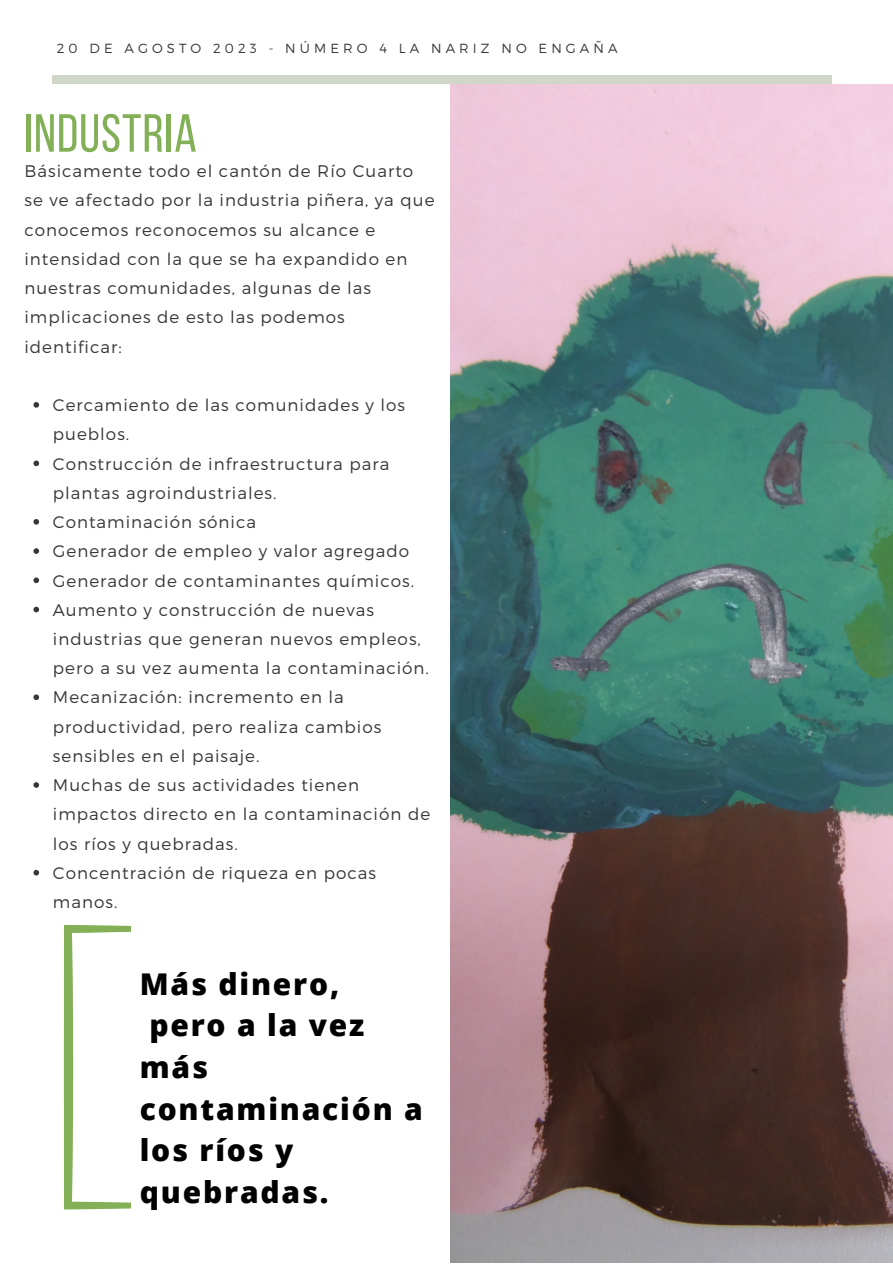
<style>
.page{position:relative;width:893px;height:1264px;background:#fff}
.page>*{position:absolute;margin:0;border:0;box-sizing:border-box;transform-origin:0 0}
.t1{font:53.55px "Bebas Neue";letter-spacing:.02em;color:#83b056}
.t2{font:800 30px "Open Sans";letter-spacing:.06em;color:#000}
.t3{font:300 16.8px/29.2px "Montserrat";letter-spacing:.06em;color:#383637}
.t4{font:300 13.2px "Montserrat";letter-spacing:.31em;color:#383637}
</style>
<div class="page">
<svg style="left:33px;top:402px;width:6px;height:5px"></svg>
<svg style="left:33px;top:460px;width:6px;height:6px"></svg>
<svg style="left:33px;top:519px;width:6px;height:5px"></svg>
<svg style="left:33px;top:548px;width:6px;height:6px"></svg>
<svg style="left:33px;top:577px;width:6px;height:6px"></svg>
<svg style="left:33px;top:606px;width:6px;height:6px"></svg>
<svg style="left:33px;top:694px;width:6px;height:6px"></svg>
<svg style="left:33px;top:782px;width:6px;height:5px"></svg>
<svg style="left:33px;top:869px;width:6px;height:6px"></svg>
<img style="left:451px;top:84px;width:441px;height:1178px">
<div style="left:52px;top:75px;width:779px;height:9px;background:#d0d7c9"></div>
<svg style="left:64px;top:925px;width:67px;height:284px"></svg>
<p class="t4" style="left:57px;top:40px;width:562px">20 DE AGOSTO 2023 - NÚMERO 4 LA NARIZ NO ENGAÑA</p>
<p class="t1" style="left:24px;top:111px;width:174px">INDUSTRIA</p>
<p class="t3" style="left:24px;top:156px;width:411px">Básicamente todo el cantón de Río Cuarto se ve afectado por la industria piñera, ya que conocemos reconocemos su alcance e intensidad con la que se ha expandido en nuestras comunidades, algunas de las implicaciones de esto las podemos identificar:</p>
<p class="t3" style="left:53px;top:389px;width:353px">Cercamiento de las comunidades y los pueblos.</p>
<p class="t3" style="left:53px;top:448px;width:338px">Construcción de infraestructura para plantas agroindustriales.</p>
<p class="t3" style="left:53px;top:506px;width:205px">Contaminación sónica</p>
<p class="t3" style="left:53px;top:536px;width:357px">Generador de empleo y valor agregado</p>
<p class="t3" style="left:53px;top:565px;width:362px">Generador de contaminantes químicos.</p>
<p class="t3" style="left:53px;top:594px;width:377px">Aumento y construcción de nuevas industrias que generan nuevos empleos, pero a su vez aumenta la contaminación.</p>
<p class="t3" style="left:53px;top:682px;width:330px">Mecanización: incremento en la productividad, pero realiza cambios sensibles en el paisaje.</p>
<p class="t3" style="left:53px;top:769px;width:379px">Muchas de sus actividades tienen impactos directo en la contaminación de los ríos y quebradas.</p>
<p class="t3" style="left:53px;top:857px;width:324px">Concentración de riqueza en pocas manos.</p>
<p class="t2" style="left:140px;top:962px;width:201px">Más dinero,</p>
<p class="t2" style="left:149px;top:1004px;width:216px">pero a la vez</p>
<p class="t2" style="left:140px;top:1045px;width:70px">más</p>
<p class="t2" style="left:140px;top:1087px;width:284px">contaminación a</p>
<p class="t2" style="left:140px;top:1129px;width:155px">los ríos y</p>
<p class="t2" style="left:140px;top:1170px;width:190px">quebradas.</p>
</div>
